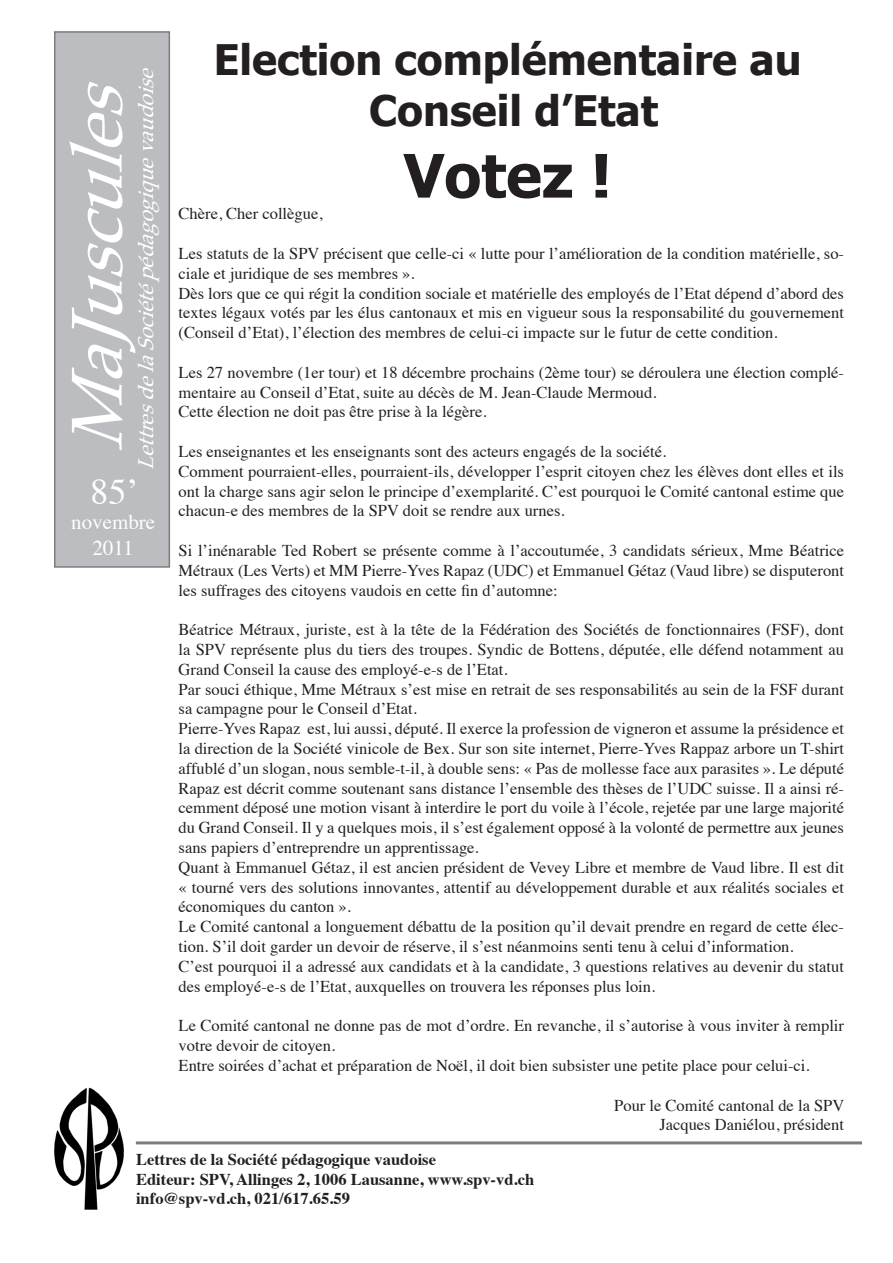
<style>
.page{position:relative;width:893px;height:1263px;background:#fff}
.page>*{position:absolute;margin:0;border:0;box-sizing:border-box;transform-origin:0 0}
.t1{font:italic 72px "Palatino";color:#fff}
.t2{font:700 60px "Tahoma";color:#231f20}
.t3{font:700 42px/50.4px "Tahoma";color:#231f20;text-align:center}
.t4{font:36px "Times";color:#fff}
.t5{font:italic 21px "Palatino";color:#fff}
.t6{font:21px/25.2px "Times";color:#fff;text-align:center}
.t7{font:16.5px/19.8px "Times";color:#231f20}
.t8{font:700 16.5px/19.8px "Times";color:#231f20}
</style>
<div class="page">
<div style="left:54px;top:31px;width:116px;height:537px;background:#bcbdc0;border:2px solid #7b7d80"></div>
<img style="left:54px;top:1087px;width:70px;height:123px">
<div style="left:136px;top:1141px;width:726px;height:3px;background:#bcbdc0;border:2px solid #7b7d80"></div>
<h1 class="t1" style="left:69px;top:452px;width:391px;rotate:-90deg">MaJuscules</h1>
<p class="t5" style="left:138px;top:470px;width:409px;rotate:-90deg">LettresdelaSociétép édag og iquevaudoise</p>
<h3 class="t4" style="left:91px;top:479px;width:49px">85’</h3>
<p class="t6" style="left:71px;top:512px;width:85px">novembre<br>2011</p>
<h3 class="t4" style="left:91px;top:496px;width:49px">67’</h3>
<p class="t6" style="left:72px;top:529px;width:84px">février 08</p>
<h3 class="t3" style="left:214px;top:37px;width:589px">Election complémentaire au<br>Conseil d’Etat</h3>
<h2 class="t2" style="left:404px;top:149px;width:209px">Votez !</h2>
<p class="t7" style="left:179px;top:206px;width:145px">Chère, Cher collègue,</p>
<p class="t7" style="left:179px;top:245px;width:667px">Les statuts de la SPV précisent que celle-ci « lutte pour l’amélioration de la condition matérielle, so&shy;ciale et juridique de ses membres ».<br>Dès lors que ce qui régit la condition sociale et matérielle des employés de l’Etat dépend d’abord des textes légaux votés par les élus cantonaux et mis en vigueur sous la responsabilité du gouvernement (Conseil d’Etat), l’élection des membres de celui-ci impacte sur le futur de cette condition.</p>
<p class="t7" style="left:179px;top:364px;width:667px">Les 27 novembre (1er tour) et 18 décembre prochains (2ème tour) se déroulera une élection complé&shy;mentaire au Conseil d’Etat, suite au décès de M. Jean-Claude Mermoud.<br>Cette élection ne doit pas être prise à la légère.</p>
<p class="t7" style="left:179px;top:443px;width:667px">Les enseignantes et les enseignants sont des acteurs engagés de la société.<br>Comment pourraient-elles, pourraient-ils, développer l’esprit citoyen chez les élèves dont elles et ils ont la charge sans agir selon le principe d’exemplarité. C’est pourquoi le Comité cantonal estime que chacun-e des membres de la SPV doit se rendre aux urnes.</p>
<p class="t7" style="left:179px;top:542px;width:667px;text-align:justify">Si l’inénarable Ted Robert se présente comme à l’accoutumée, 3 candidats sérieux, Mme Béatrice Métraux (Les Verts) et MM Pierre-Yves Rapaz (UDC) et Emmanuel Gétaz (Vaud libre) se disputeront les suffrages des citoyens vaudois en cette fin d’automne:</p>
<p class="t7" style="left:179px;top:621px;width:667px">Béatrice Métraux, juriste, est à la tête de la Fédération des Sociétés de fonctionnaires (FSF), dont la SPV représente plus du tiers des troupes. Syndic de Bottens, députée, elle défend notamment au Grand Conseil la cause des employé-e-s de l’Etat.<br>Par souci éthique, Mme Métraux s’est mise en retrait de ses responsabilités au sein de la FSF durant sa campagne pour le Conseil d’Etat.<br>Pierre-Yves Rapaz est, lui aussi, député. Il exerce la profession de vigneron et assume la présidence et la direction de la Société vinicole de Bex. Sur son site internet, Pierre-Yves Rappaz arbore un T-shirt affublé d’un slogan, nous semble-t-il, à double sens: « Pas de mollesse face aux parasites ». Le député Rapaz est décrit comme soutenant sans distance l’ensemble des thèses de l’UDC suisse. Il a ainsi ré&shy;cemment déposé une motion visant à interdire le port du voile à l’école, rejetée par une large majorité du Grand Conseil. Il y a quelques mois, il s’est également opposé à la volonté de permettre aux jeunes sans papiers d’entreprendre un apprentissage.<br>Quant à Emmanuel Gétaz, il est ancien président de Vevey Libre et membre de Vaud libre. Il est dit « tourné vers des solutions innovantes, attentif au développement durable et aux réalités sociales et économiques du canton ».<br>Le Comité cantonal a longuement débattu de la position qu’il devait prendre en regard de cette élec&shy;tion. S’il doit garder un devoir de réserve, il s’est néanmoins senti tenu à celui d’information.<br>C’est pourquoi il a adressé aux candidats et à la candidate, 3 questions relatives au devenir du statut des employé-e-s de l’Etat, auxquelles on trouvera les réponses plus loin.</p>
<p class="t7" style="left:179px;top:1017px;width:667px">Le Comité cantonal ne donne pas de mot d’ordre. En revanche, il s’autorise à vous inviter à remplir votre devoir de citoyen.<br>Entre soirées d’achat et préparation de Noël, il doit bien subsister une petite place pour celui-ci.</p>
<p class="t7" style="left:614px;top:1097px;width:232px;text-align:right">Pour le Comité cantonal de la SPV<br>Jacques Daniélou, président</p>
<p class="t8" style="left:136px;top:1151px;width:400px">Lettres de la Société pédagogique vaudoise<br>Editeur: SPV, Allinges 2, 1006 Lausanne, www.spv-vd.ch info@spv-vd.ch, 021/617.65.59</p>
</div>
